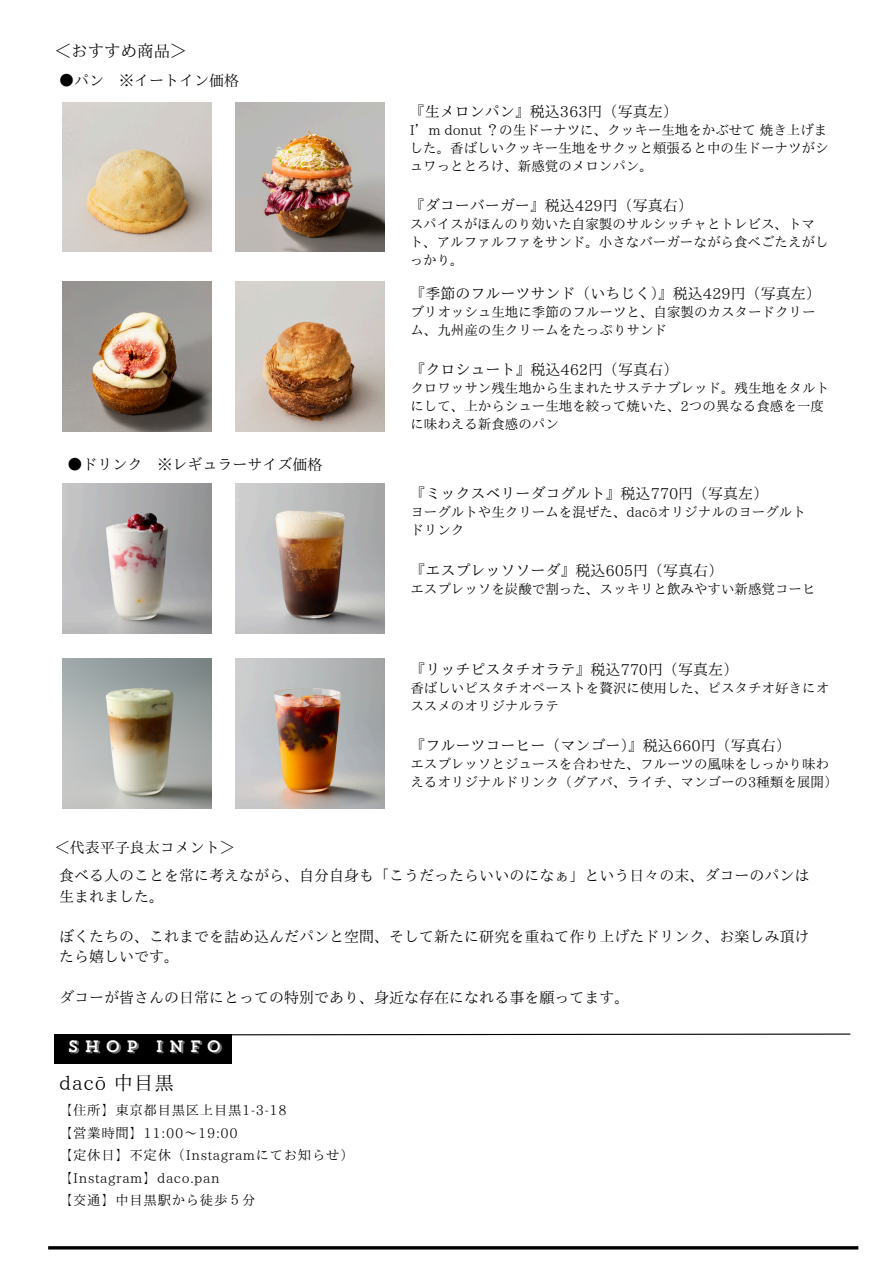
<style>
.page{position:relative;width:894px;height:1264px;background:#fff}
.page>*{position:absolute;margin:0;border:0;box-sizing:border-box;transform-origin:0 0}
.t1{font:19.35px "IP Aex Mincho";letter-spacing:.05em;color:#000}
.t2{font:16.5px "IP Aex Mincho";color:#000}
.t3{font:16.5px "Trend Slab Four";letter-spacing:.3em;color:#fff}
.t4{font:15px/20.2px "IP Aex Mincho";color:#000}
.t5{font:13.5px/18px "IP Aex Mincho";color:#000}
.t6{font:13.35px "IP Aex Mincho";letter-spacing:.05em;color:#000}
</style>
<div class="page">
<img style="left:63px;top:102px;width:149px;height:149px">
<img style="left:62px;top:282px;width:149px;height:149px">
<hr style="left:48px;top:1246px;width:810px;height:3px;background:#000">
<svg style="left:232px;top:1033px;width:619px;height:3px"></svg>
<div style="left:55px;top:1034px;width:177px;height:29px;background:#000"></div>
<img style="left:235px;top:102px;width:150px;height:149px">
<img style="left:235px;top:282px;width:150px;height:149px">
<img style="left:63px;top:484px;width:149px;height:149px">
<img style="left:235px;top:484px;width:150px;height:149px">
<img style="left:63px;top:659px;width:149px;height:149px">
<img style="left:235px;top:659px;width:150px;height:149px">
<p class="t2" style="left:55px;top:43px;width:133px">＜おすすめ商品＞</p>
<p class="t4" style="left:59px;top:70px;width:181px">●パン ※イートイン価格</p>
<p class="t4" style="left:67px;top:454px;width:256px">●ドリンク ※レギュラーサイズ価格</p>
<p class="t4" style="left:55px;top:837px;width:181px">＜代表平子良太コメント＞</p>
<p class="t4" style="left:409px;top:101px;width:269px">『生メロンパン』税込363円（写真左）</p>
<h2 class="t5" style="left:409px;top:120px;width:420px;text-align:justify">I’ m donut ？の生ドーナツに、クッキー生地をかぶせて 焼き上げました。香ばしいクッキー生地をサクッと頬張ると中の生ドーナツがシュワっととろけ、新感覚のメロンパン。</h2>
<p class="t4" style="left:409px;top:195px;width:284px">『ダコーバーガー』税込429円（写真右）</p>
<p class="t5" style="left:409px;top:215px;width:420px">スパイスがほんのり効いた自家製のサルシッチャとトレビス、トマト、アルファルファをサンド。小さなバーガーながら食べごたえがしっかり。</p>
<p class="t4" style="left:410px;top:283px;width:412px">『季節のフルーツサンド（いちじく）』税込429円（写真左）</p>
<p class="t5" style="left:410px;top:302px;width:407px">ブリオッシュ生地に季節のフルーツと、自家製のカスタードクリーム、九州産の生クリームをたっぷりサンド</p>
<p class="t4" style="left:410px;top:359px;width:269px">『クロシュート』税込462円（写真右）</p>
<p class="t5" style="left:410px;top:379px;width:420px">クロワッサン残生地から生まれたサステナブレッド。残生地をタルトにして、上からシュー生地を絞って焼いた、2つの異なる食感を一度に味わえる新食感のパン</p>
<p class="t4" style="left:410px;top:483px;width:359px">『ミックスベリーダコグルト』税込770円（写真左）</p>
<p class="t5" style="left:410px;top:503px;width:397px">ヨーグルトや生クリームを混ぜた、dacōオリジナルのヨーグルト</p>
<h2 class="t5" style="left:410px;top:521px;width:55px">ドリンク</h2>
<h2 class="t4" style="left:410px;top:560px;width:314px">『エスプレッソソーダ』税込605円（写真右）</h2>
<h2 class="t5" style="left:410px;top:580px;width:407px">エスプレッソを炭酸で割った、スッキリと飲みやすい新感覚コーヒ</h2>
<h2 class="t4" style="left:410px;top:658px;width:329px">『リッチピスタチオラテ』税込770円（写真左）</h2>
<h1 class="t5" style="left:410px;top:678px;width:420px">香ばしいピスタチオペーストを贅沢に使用した、ピスタチオ好きにオススメのオリジナルラテ</h1>
<p class="t4" style="left:410px;top:735px;width:382px">『フルーツコーヒー（マンゴー）』税込660円（写真右）</p>
<p class="t5" style="left:410px;top:755px;width:428px">エスプレッソとジュースを合わせた、フルーツの風味をしっかり味わえるオリジナルドリンク（グアバ、ライチ、マンゴーの3種類を展開）</p>
<p class="t4" style="left:59px;top:865px;width:751px">食べる人のことを常に考えながら、自分自身も「こうだったらいいのになぁ」という日々の末、ダコーのパンは生まれました。</p>
<p class="t4" style="left:59px;top:926px;width:751px">ぼくたちの、これまでを詰め込んだパンと空間、そして新たに研究を重ねて作り上げたドリンク、お楽しみ頂けたら嬉しいです。</p>
<p class="t4" style="left:59px;top:987px;width:571px">ダコーが皆さんの日常にとっての特別であり、身近な存在になれる事を願ってます。</p>
<p class="t3" style="left:68px;top:1040px;width:156px">SHOP INFO</p>
<p class="t1" style="left:59px;top:1072px;width:114px">dacō 中目黒</p>
<p class="t6" style="left:59px;top:1103px;width:229px">【住所】東京都目黒区上目黒1-3-18</p>
<p class="t6" style="left:59px;top:1126px;width:180px">【営業時間】11:00〜19:00</p>
<p class="t6" style="left:59px;top:1148px;width:296px">【定休日】不定休（Instagramにてお知らせ）</p>
<p class="t6" style="left:59px;top:1170px;width:162px">【Instagram】daco.pan</p>
<p class="t6" style="left:59px;top:1193px;width:198px">【交通】中目黒駅から徒歩５分</p>
</div>
